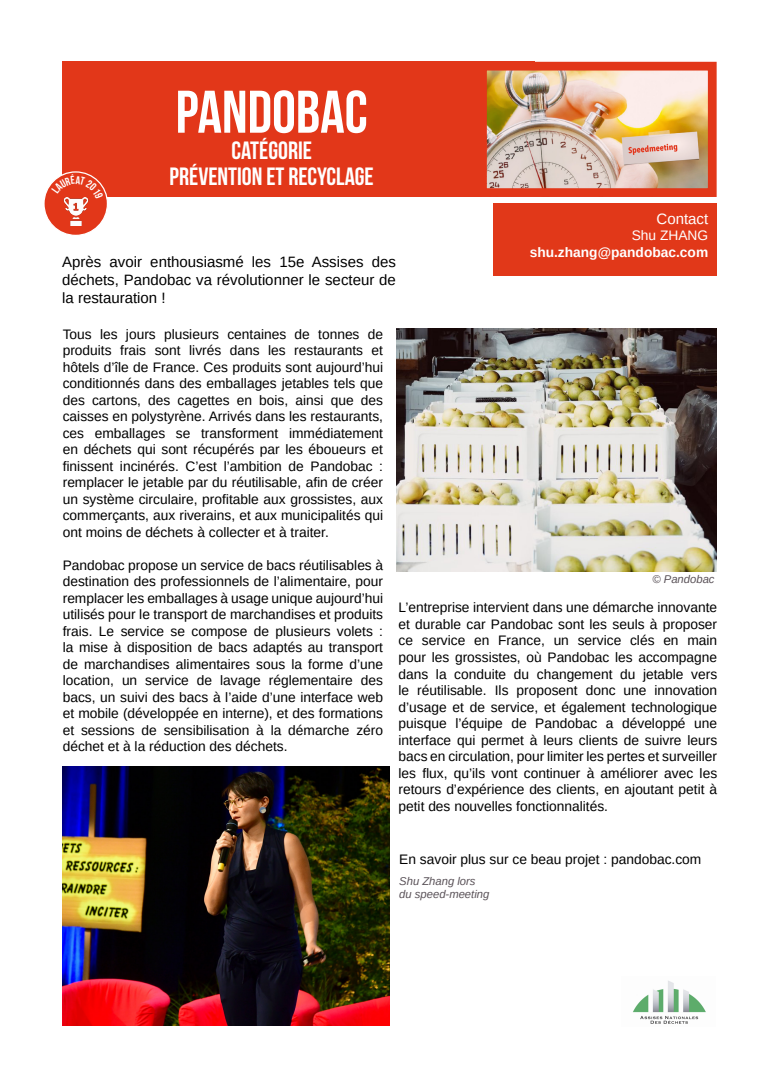
<style>
.page{position:relative;width:780px;height:1088px;background:#fff}
.page>*{position:absolute;margin:0;border:0;box-sizing:border-box;transform-origin:0 0}
.t1{font:60px "Bebas Neue";color:#fff}
.t2{font:25px "Bebas Neue";color:#fff}
.t3{font:15px/18px "Arimo";color:#010000;text-align:justify}
.t4{font:15px "Arimo";color:#fff}
.t5{font:13.75px/16.5px "Arimo";color:#010000;text-align:justify}
.t6{font:700 13.75px "Arimo";color:#fff}
.t7{font:13.75px "Arimo";color:#fff}
.t8{font:italic 11.25px "Arimo";color:#5a5258}
</style>
<div class="page">
<div style="left:493px;top:204px;width:224px;height:72px;background:#e13819"></div>
<div style="left:62px;top:62px;width:472px;height:135px;background:#e23719"></div>
<div style="left:478px;top:62px;width:238px;height:135px;border:9px solid #e23719"></div>
<img style="left:482px;top:68px;width:227px;height:122px">
<img style="left:633px;top:980px;width:73px;height:44px">
<div style="left:44px;top:172px;width:63px;height:63px;background:#e23719;border-radius:50%"></div>
<div style="left:43px;top:171px;width:65px;height:65px;border:1px solid #fff;border-radius:50%"></div>
<img style="left:63px;top:199px;width:26px;height:26px">
<img style="left:63px;top:766px;width:327px;height:259px">
<img style="left:397px;top:329px;width:319px;height:242px">
<svg style="left:51px;top:174px;width:52px;height:25px"></svg>
<p class="t1" style="left:176px;top:79px;width:193px">PANDOBAC</p>
<p class="t2" style="left:231px;top:137px;width:82px">CATÉGORIE</p>
<p class="t2" style="left:170px;top:162px;width:206px">PRÉVENTION ET RECYCLAGE</p>
<p class="t3" style="left:62px;top:253px;width:335px">Après avoir enthousiasmé les 15e Assises des déchets, Pandobac va révolutionner le secteur de la restauration !</p>
<p class="t4" style="left:656px;top:209px;width:53px">Contact</p>
<p class="t7" style="left:631px;top:227px;width:78px">Shu ZHANG</p>
<p class="t6" style="left:529px;top:243px;width:180px">shu.zhang@pandobac.com</p>
<p class="t5" style="left:63px;top:326px;width:322px">Tous les jours plusieurs centaines de tonnes de produits frais sont livrés dans les restaurants et hôtels d’île de France. Ces produits sont aujourd’hui conditionnés dans des emballages jetables tels que des cartons, des cagettes en bois, ainsi que des caisses en polystyrène. Arrivés dans les restaurants, ces emballages se transforment immédiatement en déchets qui sont récupérés par les éboueurs et finissent incinérés. C’est l’ambition de Pandobac : remplacer le jetable par du réutilisable, afin de créer un système circulaire, profitable aux grossistes, aux commerçants, aux riverains, et aux municipalités qui ont moins de déchets à collecter et à traiter.</p>
<p class="t5" style="left:63px;top:557px;width:322px">Pandobac propose un service de bacs réutilisables à destination des professionnels de l’alimentaire, pour remplacer les emballages à usage unique aujourd’hui utilisés pour le transport de marchandises et produits frais. Le service se compose de plusieurs volets : la mise à disposition de bacs adaptés au transport de marchandises alimentaires sous la forme d’une location, un service de lavage réglementaire des bacs, un suivi des bacs à l’aide d’une interface web et mobile (développée en interne), et des formations et sessions de sensibilisation à la démarche zéro déchet et à la réduction des déchets.</p>
<p class="t8" style="left:652px;top:571px;width:64px">© Pandobac</p>
<p class="t5" style="left:398px;top:599px;width:320px">L’entreprise intervient dans une démarche innovante et durable car Pandobac sont les seuls à proposer ce service en France, un service clés en main pour les grossistes, où Pandobac les accompagne dans la conduite du changement du jetable vers le réutilisable. Ils proposent donc une innovation d’usage et de service, et également technologique puisque l’équipe de Pandobac a développé une interface qui permet à leurs clients de suivre leurs bacs en circulation, pour limiter les pertes et surveiller les flux, qu’ils vont continuer à améliorer avec les retours d’expérience des clients, en ajoutant petit à petit des nouvelles fonctionnalités.</p>
<p class="t5" style="left:399px;top:851px;width:303px">En savoir plus sur ce beau projet : pandobac.com</p>
<p class="t8" style="left:399px;top:873px;width:78px">Shu Zhang lors</p>
<p class="t8" style="left:399px;top:887px;width:92px">du speed-meeting</p>
</div>
